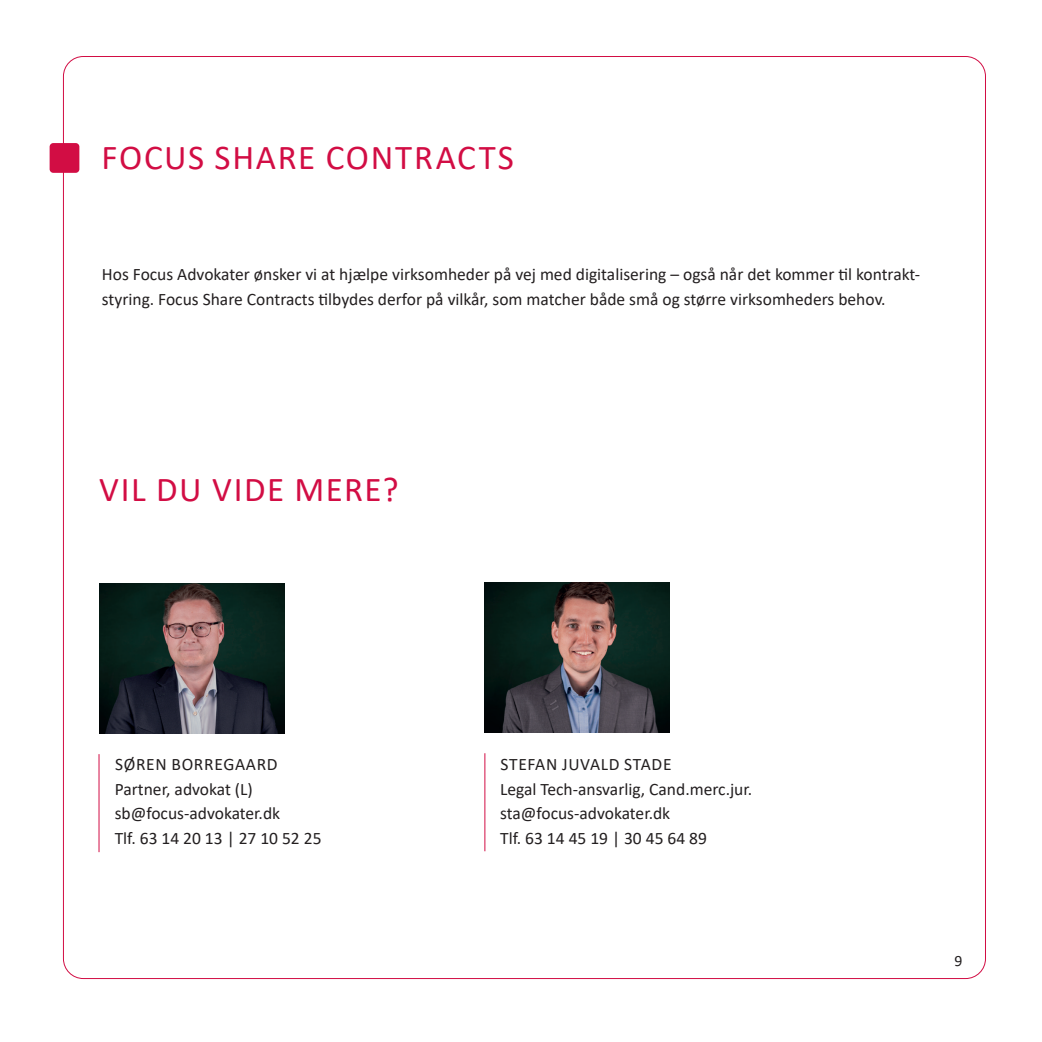
<style>
.page{position:relative;width:1042px;height:1042px;background:#fff}
.page>*{position:absolute;margin:0;border:0;box-sizing:border-box;transform-origin:0 0}
.t1{font:35px "Calibri";letter-spacing:.045em;color:#d20d44}
.t2{font:17.5px/24.5px "Calibri";color:#231f20}
.t3{font:15.75px "Calibri";color:#231f20}
</style>
<div class="page">
<div style="left:50px;top:143px;width:29px;height:30px;background:#d20d44;border-radius:4px"></div>
<hr style="left:99px;top:754px;width:1px;height:98px;background:#d20d44">
<hr style="left:484px;top:753px;width:1px;height:98px;background:#d20d44">
<img style="left:99px;top:583px;width:185px;height:150px">
<img style="left:484px;top:582px;width:186px;height:151px">
<h1 class="t1" style="left:101px;top:140px;width:414px">FOCUS SHARE CONTRACTS</h1>
<p class="t2" style="left:102px;top:262px;width:820px">Hos Focus Advokater ønsker vi at hjælpe virksomheder på vej med digitalisering – også når det kommer 琀椀l kontrakt&shy;styring. Focus Share Contracts 琀椀lbydes derfor på vilkår, som matcher både små og større virksomheders behov.</p>
<h1 class="t1" style="left:99px;top:471px;width:301px">VIL DU VIDE MERE?</h1>
<p class="t2" style="left:115px;top:752px;width:208px">SØREN BORREGAARD<br>Partner, advokat (L) sb@focus-advokater.dk<br>Tlf. 63 14 20 13 | 27 10 52 25</p>
<p class="t2" style="left:500px;top:752px;width:254px">STEFAN JUVALD STADE<br>Legal Tech-ansvarlig, Cand.merc.jur. sta@focus-advokater.dk<br>Tlf. 63 14 45 19 | 30 45 64 89</p>
<p class="t3" style="left:954px;top:953px;width:9px">9</p>
</div>
